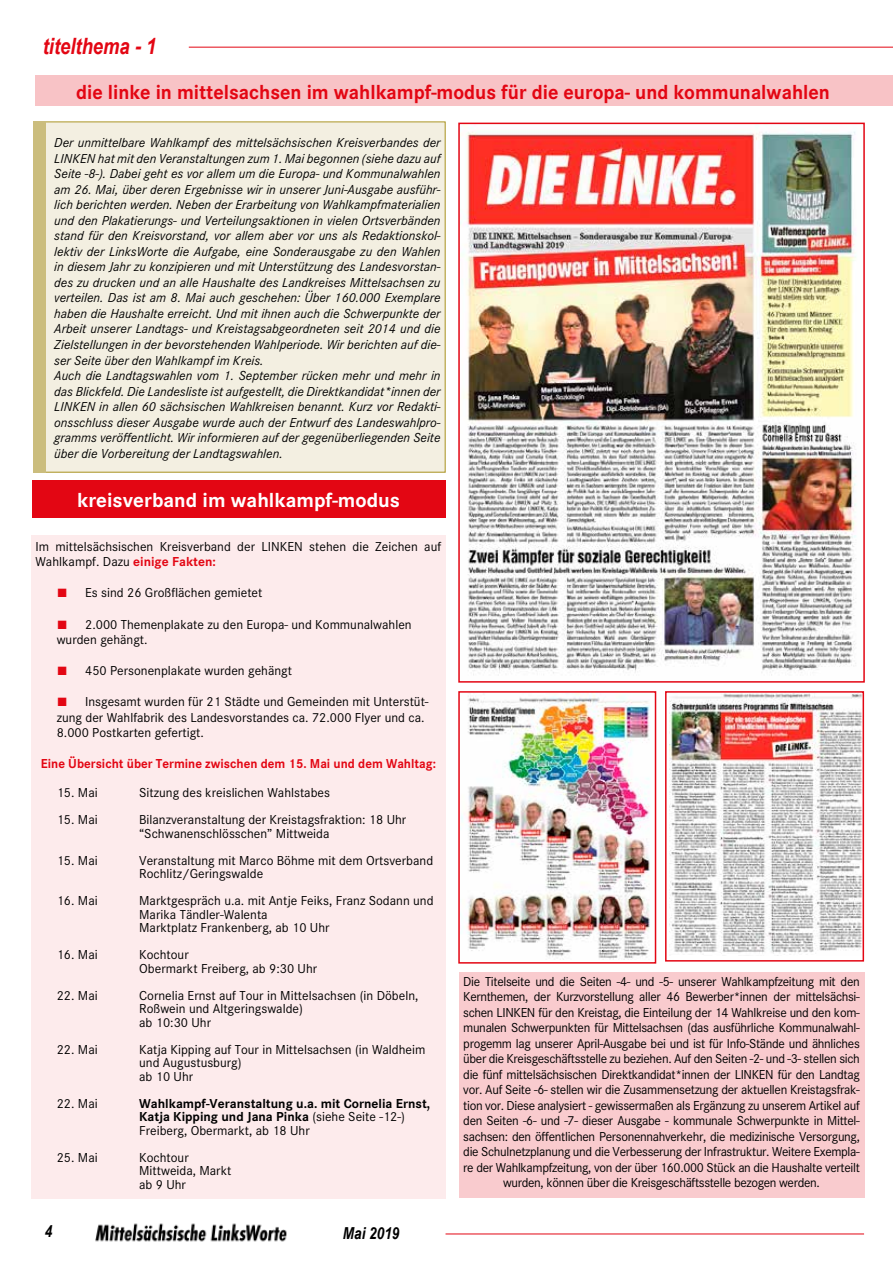
<style>
.page{position:relative;width:893px;height:1263px;background:#fff}
.page>*{position:absolute;margin:0;border:0;box-sizing:border-box;transform-origin:0 0}
.t1{font:italic 700 22.5px "Arial Narrow";color:#e30613}
.t2{font:700 21px "Corporate S";color:#e30613;scale:.96 1}
.t3{font:700 21px "Corporate S";color:#fff}
.t4{font:italic 700 16.5px "Arial Narrow";color:#000}
.t5{font:italic 13.5px/15.6px "Corporate S";color:#000}
.t6{font:13.5px/15.5px "Corporate S";letter-spacing:-.025em;color:#000;text-align:center}
.t7{font:13.5px/13.5px "Corporate S";color:#000}
.t8{font:700 13.5px/13.5px "Corporate S";color:#000}
.t9{font:700 13.5px "Corporate S";color:#e30613;scale:.96 1}
.s1{font-weight:700;color:#e30613}
.s2{font-family:"Arial";font-weight:700;font-size:18px;color:#e30613}
.s3{font-weight:400}
</style>
<div class="page">
<hr style="left:446px;top:1233px;width:418px;height:1px;background:#e30613">
<hr style="left:189px;top:47px;width:704px;height:1px;background:#e30613">
<img style="left:95px;top:1223px;width:192px;height:19px">
<div style="left:35px;top:75px;width:858px;height:31px;background:#f8c3c6"></div>
<div style="left:35px;top:122px;width:410px;height:350px;background:#f3efe1"></div>
<div style="left:33px;top:122px;width:13px;height:350px;background:#cbbd7d"></div>
<div style="left:32px;top:480px;width:414px;height:38px;background:#e30613"></div>
<img style="left:464px;top:128px;width:392px;height:548px">
<div style="left:458px;top:123px;width:407px;height:560px;border:2px solid #e30613"></div>
<img style="left:461px;top:694px;width:189px;height:266px">
<div style="left:458px;top:691px;width:198px;height:272px;border:2px solid #e30613"></div>
<img style="left:669px;top:694px;width:192px;height:262px">
<div style="left:665px;top:691px;width:199px;height:270px;border:2px solid #e30613"></div>
<div style="left:459px;top:972px;width:405px;height:226px;background:#f9cbce"></div>
<div style="left:31px;top:535px;width:415px;height:664px;background:#fdebec"></div>
<h1 class="t1" style="left:43px;top:29px;width:115px">titelthema - 1</h1>
<h2 class="t2" style="left:76px;top:80px;width:787px">die linke in mittelsachsen im wahlkampf-modus für die europa- und kommunalwahlen</h2>
<p class="t5" style="left:54px;top:135px;width:388px">Der unmittelbare Wahlkampf des mittelsächsischen Kreisverbandes der LINKEN hat mit den Veranstaltungen zum 1. Mai begonnen (siehe dazu auf Seite -8-). Dabei geht es vor allem um die Europa- und Kommunalwahlen am 26. Mai, über deren Ergebnisse wir in unserer Juni-Ausgabe ausführ&shy;lich berichten werden. Neben der Erarbeitung von Wahlkampfmaterialien und den Plakatierungs- und Verteilungsaktionen in vielen Ortsverbänden stand für den Kreisvorstand, vor allem aber vor uns als Redaktionskol&shy;lektiv der LinksWorte die Aufgabe, eine Sonderausgabe zu den Wahlen in diesem Jahr zu konzipieren und mit Unterstützung des Landesvorstan&shy;des zu drucken und an alle Haushalte des Landkreises Mittelsachsen zu verteilen. Das ist am 8. Mai auch geschehen: Über 160.000 Exemplare haben die Haushalte erreicht. Und mit ihnen auch die Schwerpunkte der Arbeit unserer Landtags- und Kreistagsabgeordneten seit 2014 und die Zielstellungen in der bevorstehenden Wahlperiode. Wir berichten auf die&shy;ser Seite über den Wahlkampf im Kreis.<br>Auch die Landtagswahlen vom 1. September rücken mehr und mehr in das Blickfeld. Die Landesliste ist aufgestellt, die Direktkandidat*innen der LINKEN in allen 60 sächsischen Wahlkreisen benannt. Kurz vor Redakti&shy;onsschluss dieser Ausgabe wurde auch der Entwurf des Landeswahlpro&shy;gramms veröffentlicht. Wir informieren auf der gegenüberliegenden Seite über die Vorbereitung der Landtagswahlen.</p>
<h2 class="t3" style="left:77px;top:488px;width:324px">kreisverband im wahlkampf-modus</h2>
<p class="t7" style="left:35px;top:539px;width:407px;line-height:15.6px">Im mittelsächsischen Kreisverband der LINKEN stehen die Zeichen auf<br>Wahlkampf. Dazu <span class="s1">einige Fakten:</span></p>
<p class="t7" style="left:57px;top:586px;width:207px"><span class="s2">■</span> Es sind 26 Großflächen gemietet</p>
<p class="t7" style="left:57px;top:616px;width:356px;line-height:15.6px"><span class="s2">■</span> 2.000 Themenplakate zu den Europa- und Kommunalwahlen wurden gehängt.</p>
<p class="t7" style="left:57px;top:664px;width:237px"><span class="s2">■</span> 450 Personenplakate wurden gehängt</p>
<p class="t7" style="left:57px;top:694px;width:373px;line-height:15.6px"><span class="s2">■</span> Insgesamt wurden für 21 Städte und Gemeinden mit Unterstüt&shy;zung der Wahlfabrik des Landesvorstandes ca. 72.000 Flyer und ca.<br>8.000 Postkarten gefertigt.</p>
<p class="t9" style="left:41px;top:756px;width:413px">Eine Übersicht über Termine zwischen dem 15. Mai und dem Wahltag:</p>
<p class="t6" style="left:57px;top:785px;width:43px">15. Mai</p>
<p class="t7" style="left:139px;top:786px;width:192px">Sitzung des kreislichen Wahlstabes</p>
<p class="t6" style="left:57px;top:812px;width:43px">15. Mai</p>
<p class="t7" style="left:139px;top:813px;width:269px">Bilanzveranstaltung der Kreistagsfraktion: 18 Uhr “Schwanenschlösschen” Mittweida</p>
<p class="t6" style="left:57px;top:853px;width:43px">15. Mai</p>
<p class="t7" style="left:139px;top:854px;width:295px">Veranstaltung mit Marco Böhme mit dem Ortsverband<br>Rochlitz/Geringswalde</p>
<p class="t6" style="left:57px;top:893px;width:43px">16. Mai</p>
<p class="t7" style="left:139px;top:894px;width:296px">Marktgespräch u.a. mit Antje Feiks, Franz Sodann und<br>Marika Tändler-Walenta<br>Marktplatz Frankenberg, ab 10 Uhr</p>
<p class="t6" style="left:57px;top:947px;width:43px">16. Mai</p>
<p class="t7" style="left:139px;top:948px;width:180px">Kochtour<br>Obermarkt Freiberg, ab 9:30 Uhr</p>
<p class="t6" style="left:57px;top:988px;width:43px">22. Mai</p>
<p class="t7" style="left:139px;top:989px;width:281px">Cornelia Ernst auf Tour in Mittelsachsen (in Döbeln,<br>Roßwein und Altgeringswalde)<br>ab 10:30 Uhr</p>
<p class="t6" style="left:57px;top:1042px;width:43px">22. Mai</p>
<p class="t7" style="left:139px;top:1043px;width:288px">Katja Kipping auf Tour in Mittelsachsen (in Waldheim und Augustusburg)<br>ab 10 Uhr</p>
<p class="t6" style="left:57px;top:1096px;width:43px">22. Mai</p>
<p class="t8" style="left:139px;top:1097px;width:293px">Wahlkampf-Veranstaltung u.a. mit Cornelia Ernst,<br>Katja Kipping und Jana Pinka <span class="s3">(siehe Seite -12-)<br>Freiberg, Obermarkt, ab 18 Uhr</span></p>
<p class="t6" style="left:57px;top:1150px;width:43px">25. Mai</p>
<p class="t7" style="left:139px;top:1151px;width:94px">Kochtour<br>Mittweida, Markt ab 9 Uhr</p>
<p class="t4" style="left:45px;top:1219px;width:9px">4</p>
<p class="t4" style="left:343px;top:1221px;width:58px">Mai 2019</p>
<p class="t6" style="left:463px;top:973px;width:398px">Die Titelseite und die Seiten -4- und -5- unserer Wahlkampfzeitung mit den Kernthemen, der Kurzvorstellung aller 46 Bewerber*innen der mittelsächsi&shy;schen LINKEN für den Kreistag, die Einteilung der 14 Wahlkreise und den kom&shy;munalen Schwerpunkten für Mittelsachsen (das ausführliche Kommunalwahl&shy;progemm lag unserer April-Ausgabe bei und ist für Info-Stände und ähnliches über die Kreisgeschäftsstelle zu beziehen. Auf den Seiten -2- und -3- stellen sich die fünf mittelsächsischen Direktkandidat*innen der LINKEN für den Landtag vor. Auf Seite -6- stellen wir die Zusammensetzung der aktuellen Kreistagsfrak&shy;tion vor. Diese analysiert - gewissermaßen als Ergänzung zu unserem Artikel auf den Seiten -6- und -7- dieser Ausgabe - kommunale Schwerpunkte in Mittel&shy;sachsen: den öffentlichen Personennahverkehr, die medizinische Versorgung, die Schulnetzplanung und die Verbesserung der Infrastruktur. Weitere Exempla&shy;re der Wahlkampfzeitung, von der über 160.000 Stück an die Haushalte verteilt wurden, können über die Kreisgeschäftsstelle bezogen werden.</p>
</div>
